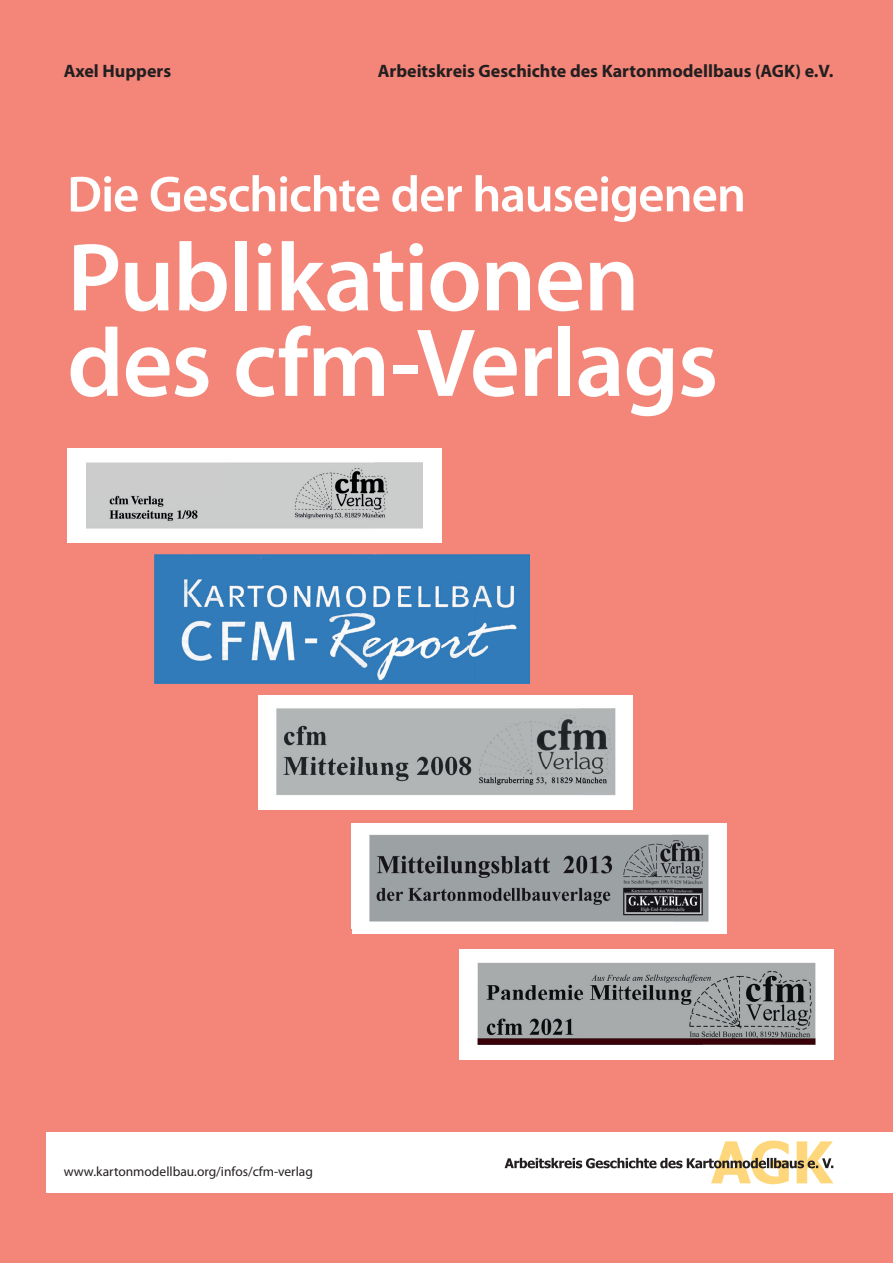
<style>
.page{position:relative;width:893px;height:1263px;background:#f48679}
.page>*{position:absolute;margin:0;border:0;box-sizing:border-box;transform-origin:0 0}
.t1{font:600 97.5px/85.5px "Myriad Pro";letter-spacing:-.015em;color:#fff}
.t2{font:600 51px "Myriad Pro";letter-spacing:-.025em;color:#fff}
.t3{font:700 18px "Myriad Pro";color:#231f20}
.t4{font:13.5px "Myriad Pro";color:#231f20}
</style>
<div class="page">
<div style="left:47px;top:1132px;width:846px;height:61px;background:#fff"></div>
<svg style="left:505px;top:1140px;width:328px;height:44px"></svg>
<div style="left:67px;top:449px;width:375px;height:94px;background:#fff"></div>
<img style="left:86px;top:462px;width:337px;height:67px">
<img style="left:154px;top:555px;width:375px;height:128px">
<div style="left:258px;top:695px;width:375px;height:114px;background:#fff"></div>
<img style="left:276px;top:708px;width:340px;height:88px">
<div style="left:352px;top:823px;width:374px;height:111px;background:#fff"></div>
<img style="left:369px;top:834px;width:340px;height:88px">
<div style="left:459px;top:949px;width:374px;height:111px;background:#fff"></div>
<img style="left:477px;top:962px;width:339px;height:83px">
<p class="t3" style="left:64px;top:59px;width:109px">Axel Huppers</p>
<p class="t3" style="left:378px;top:59px;width:457px">Arbeitskreis Geschichte des Kartonmodellbaus (AGK) e.V.</p>
<h2 class="t2" style="left:67px;top:162px;width:680px">Die Geschichte der hauseigenen</h2>
<h1 class="t1" style="left:67px;top:232px;width:653px">Publikationen des cfm-Verlags</h1>
<p class="t4" style="left:64px;top:1163px;width:251px">www.kartonmodellbau.org/infos/cfm-verlag</p>
</div>
